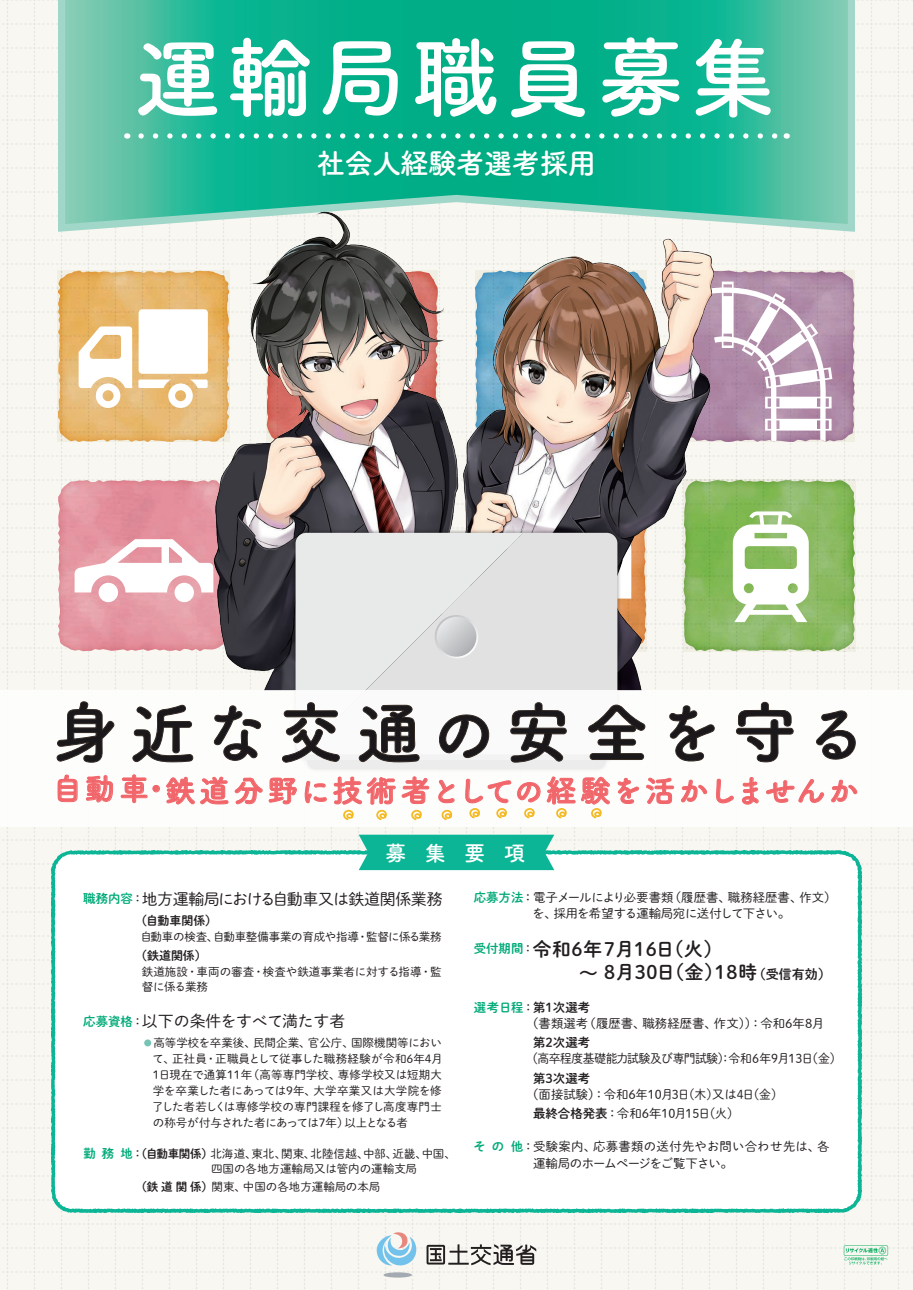
<style>
.page{position:relative;width:913px;height:1290px;background:#fff}
.page>*{position:absolute;margin:0;border:0;box-sizing:border-box;transform-origin:0 0}
.t1{font:700 88.12px "Tsuku A Rd Gothic";letter-spacing:.05em;color:#fff}
.t2{font:700 66.88px "Tsuku A Rd Gothic";letter-spacing:.125em;color:#1a181b}
.t3{font:700 30.56px "Tsuku A Rd Gothic";letter-spacing:.06em;color:#f1666a}
.t4{font:700 28.75px "Tsuku A Rd Gothic";letter-spacing:-.03em;color:#fff}
.t5{font:700 21.25px "Tsuku A Rd Gothic";color:#fff}
.t6{font:18.62px/23px "Shuei M Go Std B";letter-spacing:.035em;color:#231f20}
.t7{font:15.94px "Shuei M Go Std L";letter-spacing:-.025em;color:#231f20}
.t8{font:12.38px/19.5px "Shuei M Go Std L";color:#231f20}
.t9{font:12.38px "Shuei M Go Std L";letter-spacing:-.035em;color:#231f20;scale:.95 1}
.t10{font:12.38px "Shuei M Go Std L";letter-spacing:-.045em;color:#231f20}
.t11{font:12.38px "Shuei M Go Std B";color:#231f20}
.t12{font:12.38px "Shuei M Go Std B";color:#00aa79}
.t13{font:11.94px "Shuei M Go Std B";color:#231f20}
.t14{font:11.5px/15.9px "Shuei M Go Std L";letter-spacing:-.01em;color:#231f20}
.s1{font-family:"Shuei M Go Std B"}
.s2{font-family:"Shuei M Go Std L";color:#231f20}
.s3{font-family:"Shuei M Go Std B";color:#00aa79}
.s4{font-size:13px}
.s5{color:#00aa79}
.s6{font-family:"Shuei M Go Std L"}
</style>
<div class="page">
<div style="left:0;top:0;width:912px;height:1290px;background:#f8f7f1"></div>
<div style="left:50px;top:848px;width:813px;height:366px;background:#fff"></div>
<svg style="left:426px;top:1244px;width:110px;height:21px"></svg>
<svg style="left:376px;top:1231px;width:42px;height:38px"></svg>
<div style="left:383px;top:1272px;width:29px;height:5px;background:#a3aab1;border-radius:50%"></div>
<div style="left:144px;top:1039px;width:7px;height:7px;background:#76c4b4;border-radius:50%"></div>
<svg style="left:843px;top:1245px;width:45px;height:19px"></svg>
<svg style="left:739px;top:271px;width:115px;height:171px"></svg>
<svg style="left:58px;top:271px;width:126px;height:171px"></svg>
<svg style="left:58px;top:480px;width:126px;height:171px"></svg>
<div style="left:174px;top:583px;width:20px;height:19px;background:#fff;border-radius:50%"></div>
<div style="left:99px;top:583px;width:19px;height:19px;background:#fff;border-radius:50%"></div>
<svg style="left:739px;top:480px;width:115px;height:171px"></svg>
<svg style="left:58px;top:0;width:796px;height:232px;fill:#a1d7c8"></svg>
<svg style="left:65px;top:0;width:782px;height:224px;background:#24b795"></svg>
<img style="left:421px;top:197px;width:318px;height:493px">
<img style="left:184px;top:198px;width:320px;height:492px">
<img style="left:290px;top:528px;width:332px;height:162px">
<svg style="left:295px;top:533px;width:7px;height:157px"></svg>
<svg style="left:302px;top:533px;width:315px;height:157px;fill:#e1e1e1"></svg>
<svg style="left:434px;top:615px;width:44px;height:43px"></svg>
<svg style="left:436px;top:617px;width:40px;height:40px"></svg>
<div style="left:0;top:690px;width:912px;height:136px;background:#fff"></div>
<svg style="left:57px;top:701px;width:57px;height:102px"></svg>
<svg style="left:121px;top:702px;width:737px;height:168px"></svg>
<div style="left:315px;top:148px;width:283px;height:36px;background:#00ad85"></div>
<svg style="left:141px;top:127px;width:638px;height:12px;background:#2abb9b"></svg>
<h1 class="t1" style="left:134px;top:9px;width:645px">運輸局職員募集</h1>
<h3 class="t4" style="left:316px;top:141px;width:281px">社会人経験者選考採用</h3>
<h2 class="t2" style="left:51px;top:681px;width:818px">身近な交通の安全を守る</h2>
<h3 class="t3" style="left:52px;top:767px;width:807px">自動車・鉄道分野に技術者としての経験を活かしませんか</h3>
<h3 class="t5" style="left:385px;top:836px;width:141px">募 集 要 項</h3>
<h3 class="t7" style="left:142px;top:887px;width:302px">地方運輸局における自動車又は鉄道関係業務</h3>
<p class="t13" style="left:135px;top:912px;width:84px">（自動車関係）</p>
<p class="t14" style="left:140px;top:928px;width:303px">自動車の検査、自動車整備事業の育成や指導・監督に係る業務</p>
<p class="t13" style="left:135px;top:947px;width:73px">（鉄道関係）</p>
<p class="t14" style="left:142px;top:964px;width:301px;line-height:15.1px">鉄道施設・車両の審査・検査や鉄道事業者に対する指導・監督に係る業務</p>
<h3 class="t7" style="left:142px;top:1009px;width:205px">以下の条件をすべて満たす者</h3>
<p class="t14" style="left:152px;top:1034px;width:292px;text-align:justify">高等学校を卒業後、民間企業、官公庁、国際機関等において、正社員・正職員として従事した職務経験が令和6年4月1日現在で通算11年（高等専門学校、専修学校又は短期大学を卒業した者にあっては9年、大学卒業又は大学院を修了した者若しくは専修学校の専門課程を修了し高度専門士の称号が付与された者にあっては7年）以上となる者</p>
<p class="t14" style="left:211px;top:1145px;width:246px;line-height:15.1px;text-indent:-76px"><span class="s1">（自動車関係）</span>北海道、東北、関東、北陸信越、中部、近畿、中国、四国の各地方運輸局又は管内の運輸支局</p>
<p class="t14" style="left:135px;top:1178px;width:246px"><span class="s1">（鉄道関係）</span>関東、中国の各地方運輸局の本局</p>
<p class="t12" style="left:83px;top:889px;width:62px">職務内容<span class="s2">：</span></p>
<p class="t12" style="left:83px;top:1012px;width:62px">応募資格<span class="s2">：</span></p>
<p class="t12" style="left:83px;top:1144px;width:62px">勤務地<span class="s2">：</span></p>
<p class="t8" style="left:473px;top:887px;width:364px"><span class="s3">応募方法</span>：電子メールにより必要書類（履歴書、職務経歴書、作文）</p>
<p class="t10" style="left:532px;top:905px;width:259px">を、採用を希望する運輸局宛に送付して下さい。</p>
<h3 class="t6" style="left:532px;top:937px;width:300px">令和6年7月16日（火）<br>　　 ～ 8月30日（金）18時<span class="s4">（受信有効）</span></h3>
<p class="t11" style="left:473px;top:998px;width:118px"><span class="s5">選考日程</span><span class="s6">：</span>第1次選考</p>
<p class="t8" style="left:526px;top:1013px;width:299px">（書類選考（履歴書、職務経歴書、作文））：令和6年8月</p>
<p class="t11" style="left:533px;top:1033px;width:58px">第2次選考</p>
<p class="t9" style="left:526px;top:1049px;width:333px">（高卒程度基礎能力試験及び専門試験）：令和6年9月13日（金）</p>
<p class="t11" style="left:533px;top:1069px;width:58px">第3次選考</p>
<p class="t8" style="left:533px;top:1084px;width:251px;text-indent:-7px">（面接試験）：令和6年10月3日（木）又は4日（金）<span class="s1">最終合格発表</span>：令和6年10月15日（火）</p>
<p class="t8" style="left:533px;top:1137px;width:298px;line-height:16.8px;text-indent:-60px"><span class="s3">その他</span>：受験案内、応募書類の送付先やお問い合わせ先は、各運輸局のホームページをご覧下さい。</p>
<p class="t12" style="left:473px;top:939px;width:62px">受付期間<span class="s2">：</span></p>
</div>
